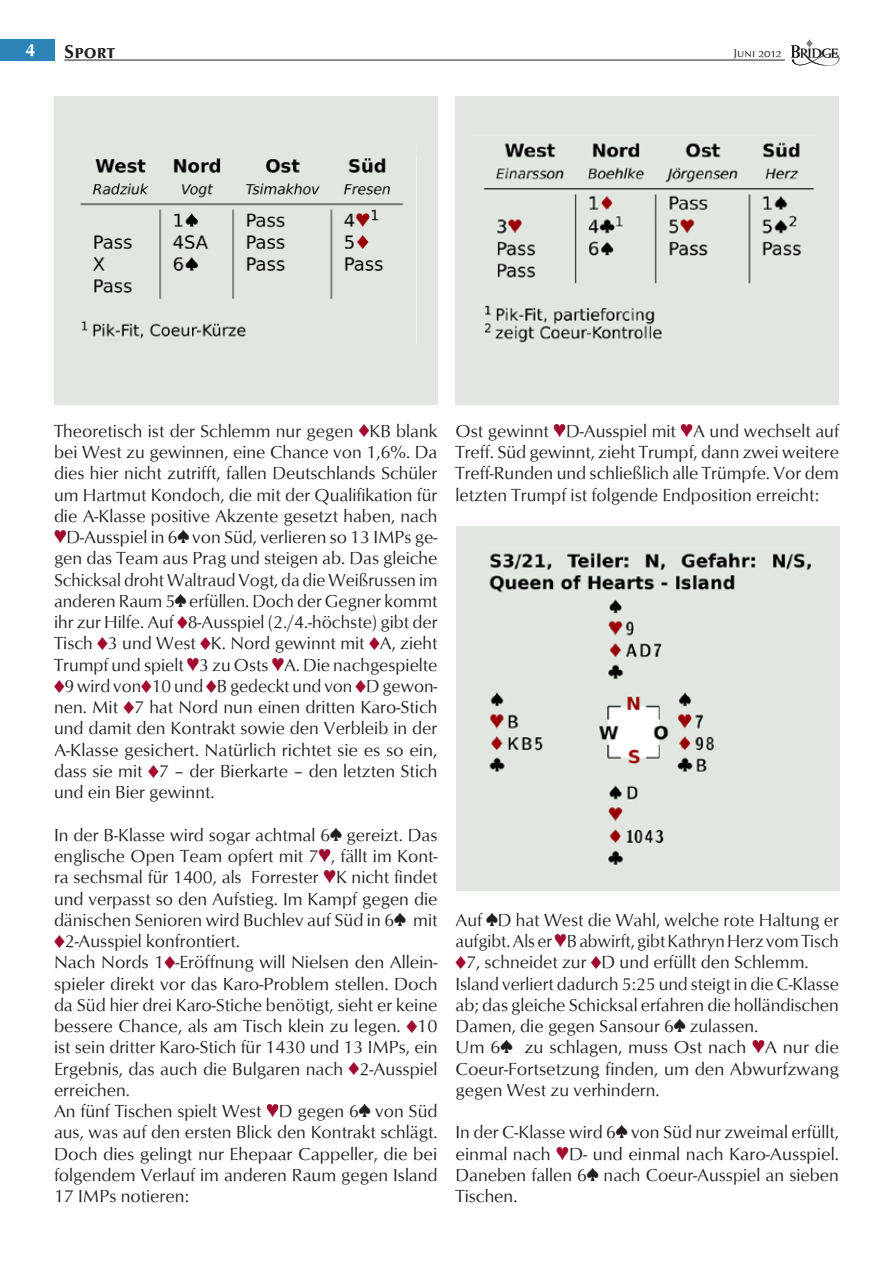
<style>
.page{position:relative;width:893px;height:1263px;background:#fff}
.page>*{position:absolute;margin:0;border:0;box-sizing:border-box;transform-origin:0 0}
.t1{font:700 19.5px "Opus Sm Caps";color:#231f20}
.t2{font:18px/21.3px "Opus";color:#231f20;text-align:justify}
.t3{font:700 18px "Opus";color:#fff}
.t4{font:12px "Opus Sm Caps";color:#231f20}
.s1{font-family:"Monotype Sorts";color:#a10b30}
.s2{font-family:"Monotype Sorts"}
</style>
<div class="page">
<div style="left:0;top:39px;width:54px;height:21px;background:#2c84b7"></div>
<svg style="left:806px;top:39px;width:7px;height:9px"></svg>
<svg style="left:791px;top:45px;width:49px;height:21px"></svg>
<hr style="left:64px;top:60px;width:721px;height:1px;background:#231f20">
<div style="left:54px;top:97px;width:383px;height:308px;background:#e1e6e1"></div>
<img style="left:80px;top:155px;width:337px;height:189px">
<div style="left:455px;top:97px;width:384px;height:308px;background:#e1e6e1"></div>
<img style="left:483px;top:142px;width:332px;height:201px">
<div style="left:456px;top:526px;width:384px;height:365px;background:#e1e6e1"></div>
<img style="left:489px;top:552px;width:324px;height:314px">
<p class="t3" style="left:26px;top:39px;width:11px">4</p>
<p class="t1" style="left:64px;top:40px;width:52px">Sport</p>
<p class="t4" style="left:734px;top:46px;width:50px">Juni 2012</p>
<p class="t2" style="left:54px;top:420px;width:385px">Theoretisch ist der Schlemm nur gegen <span class="s1">©</span>KB blank bei West zu gewinnen, eine Chance von 1,6%. Da dies hier nicht zutrifft, fallen Deutschlands Schüler um Hartmut Kondoch, die mit der Qualifikation für die A-Klasse positive Akzente gesetzt haben, nach <span class="s1">ª</span>D-Ausspiel in 6<span class="s2">«</span> von Süd, verlieren so 13 IMPs ge&shy;gen das Team aus Prag und steigen ab. Das gleiche Schicksal droht Waltraud Vogt, da die Weißrussen im anderen Raum 5<span class="s2">«</span> erfüllen. Doch der Gegner kommt ihr zur Hilfe. Auf <span class="s1">©</span>8-Ausspiel (2./4.-höchste) gibt der Tisch <span class="s1">©</span>3 und West <span class="s1">©</span>K. Nord gewinnt mit <span class="s1">©</span>A, zieht Trumpf und spielt <span class="s1">ª</span>3 zu Osts <span class="s1">ª</span>A. Die nachgespielte <span class="s1">©</span>9 wird von<span class="s1">©</span>10 und <span class="s1">©</span>B gedeckt und von <span class="s1">©</span>D gewon&shy;nen. Mit <span class="s1">©</span>7 hat Nord nun einen dritten Karo-Stich und damit den Kontrakt sowie den Verbleib in der A-Klasse gesichert. Natürlich richtet sie es so ein, dass sie mit <span class="s1">©</span>7 – der Bierkarte – den letzten Stich und ein Bier gewinnt.</p>
<p class="t2" style="left:54px;top:824px;width:385px;text-align:left">In der B-Klasse wird sogar achtmal 6<span class="s2">«</span> gereizt. Das englische Open Team opfert mit 7<span class="s1">ª</span>, fällt im Kont&shy;ra sechsmal für 1400, als Forrester <span class="s1">ª</span>K nicht findet und verpasst so den Aufstieg. Im Kampf gegen die dänischen Senioren wird Buchlev auf Süd in 6<span class="s2">«</span> mit <span class="s1">©</span>2-Ausspiel konfrontiert.<br>Nach Nords 1<span class="s1">©</span>-Eröffnung will Nielsen den Allein&shy;spieler direkt vor das Karo-Problem stellen. Doch da Süd hier drei Karo-Stiche benötigt, sieht er keine bessere Chance, als am Tisch klein zu legen. <span class="s1">©</span>10 ist sein dritter Karo-Stich für 1430 und 13 IMPs, ein Ergebnis, das auch die Bulgaren nach <span class="s1">©</span>2-Ausspiel erreichen.<br>An fünf Tischen spielt West <span class="s1">ª</span>D gegen 6<span class="s2">«</span> von Süd aus, was auf den ersten Blick den Kontrakt schlägt.<br>Doch dies gelingt nur Ehepaar Cappeller, die bei folgendem Verlauf im anderen Raum gegen Island 17 IMPs notieren:</p>
<p class="t2" style="left:455px;top:420px;width:385px">Ost gewinnt <span class="s1">ª</span>D-Ausspiel mit <span class="s1">ª</span>A und wechselt auf Treff. Süd gewinnt, zieht Trumpf, dann zwei weitere Treff-Runden und schließlich alle Trümpfe. Vor dem letzten Trumpf ist folgende Endposition erreicht:</p>
<p class="t2" style="left:455px;top:909px;width:385px;text-align:left">Auf <span class="s2">«</span>D hat West die Wahl, welche rote Haltung er aufgibt. Als er <span class="s1">ª</span>B abwirft, gibt Kathryn Herz vom Tisch <span class="s1">©</span>7, schneidet zur <span class="s1">©</span>D und erfüllt den Schlemm.<br>Island verliert dadurch 5:25 und steigt in die C-Klasse ab; das gleiche Schicksal erfahren die holländischen Damen, die gegen Sansour 6<span class="s2">«</span> zulassen.<br>Um 6<span class="s2">«</span> zu schlagen, muss Ost nach <span class="s1">ª</span>A nur die Coeur-Fortsetzung finden, um den Abwurfzwang gegen West zu verhindern.</p>
<p class="t2" style="left:455px;top:1122px;width:385px">In der C-Klasse wird 6<span class="s2">«</span> von Süd nur zweimal erfüllt, einmal nach <span class="s1">ª</span>D- und einmal nach Karo-Ausspiel.<br>Daneben fallen 6<span class="s2">«</span> nach Coeur-Ausspiel an sieben Tischen.</p>
</div>
